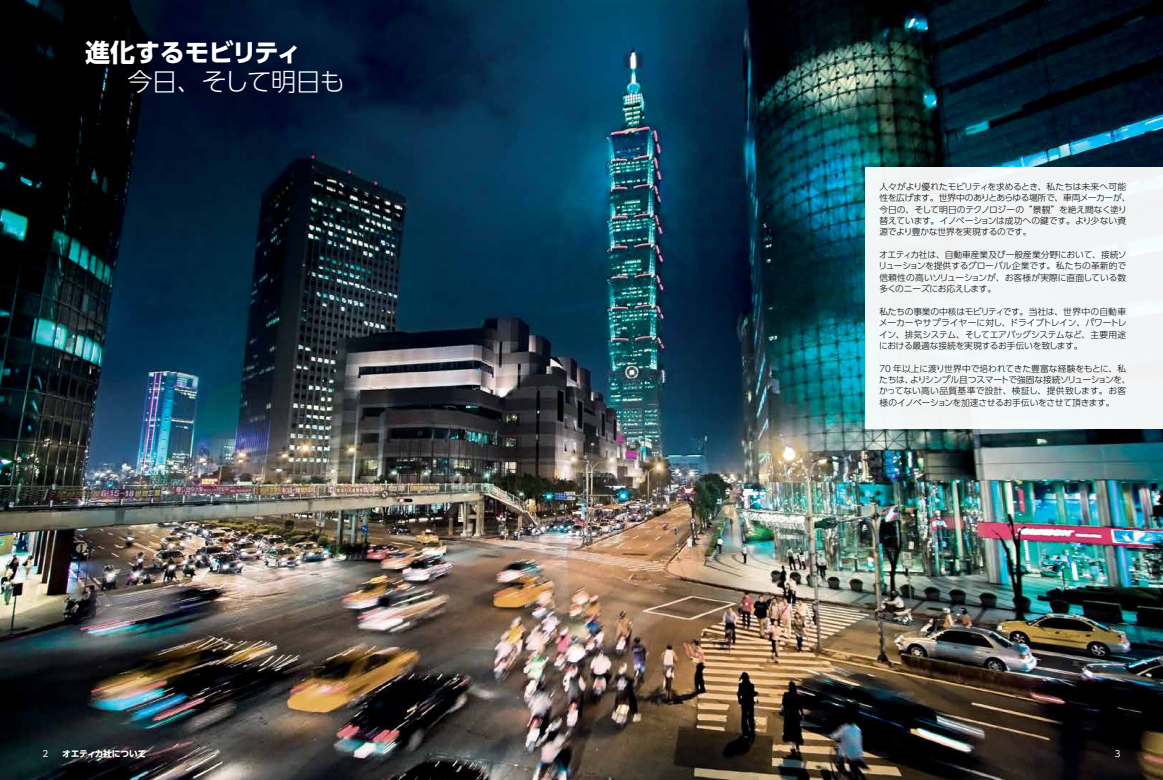
<style>
.page{position:relative;width:1163px;height:780px;background:#fff}
.page>*{position:absolute;margin:0;border:0;box-sizing:border-box;transform-origin:0 0}
.t1{font:700 25px "UD Shin Go Pro";letter-spacing:-.025em;color:#fff}
.t2{font:300 25px "UD Shin Go Pro";letter-spacing:-.03em;color:#fff}
.t3{font:300 8.8px/11.3px "UD Shin Go Pro";letter-spacing:-.02em;color:#000}
.t4{font:700 8.8px "UD Shin Go Pro";letter-spacing:-.025em;color:#fff}
.t5{font:8.8px "UD Shin Go Pro";color:#fff}
</style>
<div class="page">
<img style="left:0;top:0;width:1162px;height:780px">
<div style="left:865px;top:167px;width:297px;height:262px;background:#f2f5f6"></div>
<h1 class="t1" style="left:85px;top:32px;width:218px">進化するモビリティ</h1>
<h1 class="t2" style="left:128px;top:61px;width:219px">今日、そして明日も</h1>
<p class="t3" style="left:879px;top:181px;width:253px">人々がより優れたモビリティを求めるとき、私たちは未来へ可能性を広げます。世界中のありとあらゆる場所で、車両メーカーが、今日の、そして明日のテクノロジーの“景観”を絶え間なく塗り替えています。イノベーションは成功への鍵です。より少ない資源でより豊かな世界を実現するのです。</p>
<p class="t3" style="left:878px;top:249px;width:250px;text-align:justify">オエティカ社は、自動車産業及び一般産業分野において、接続ソリューションを提供するグローバル企業です。私たちの革新的で信頼性の高いソリューションが、お客様が実際に直面している数多くのニーズにお応えします。</p>
<p class="t3" style="left:878px;top:305px;width:249px;text-align:justify">私たちの事業の中核はモビリティです。当社は、世界中の自動車メーカーやサプライヤーに対し、ドライブトレイン、パワートレイン、排気システム、そしてエアバッグシステムなど、主要用途における最適な接続を実現するお手伝いを致します。</p>
<p class="t3" style="left:879px;top:362px;width:253px">70 年以上に渡り世界中で培われてきた豊富な経験をもとに、私たちは、よりシンプル且つスマートで強固な接続ソリューションを、かってない高い品質基準で設計、検証し、提供致します。お客様のイノベーションを加速させるお手伝いをさせて頂きます。</p>
<p class="t5" style="left:43px;top:746px;width:7px">2</p>
<p class="t4" style="left:62px;top:746px;width:86px">オエティカ社について</p>
<p class="t5" style="left:1114px;top:746px;width:7px">3</p>
</div>
